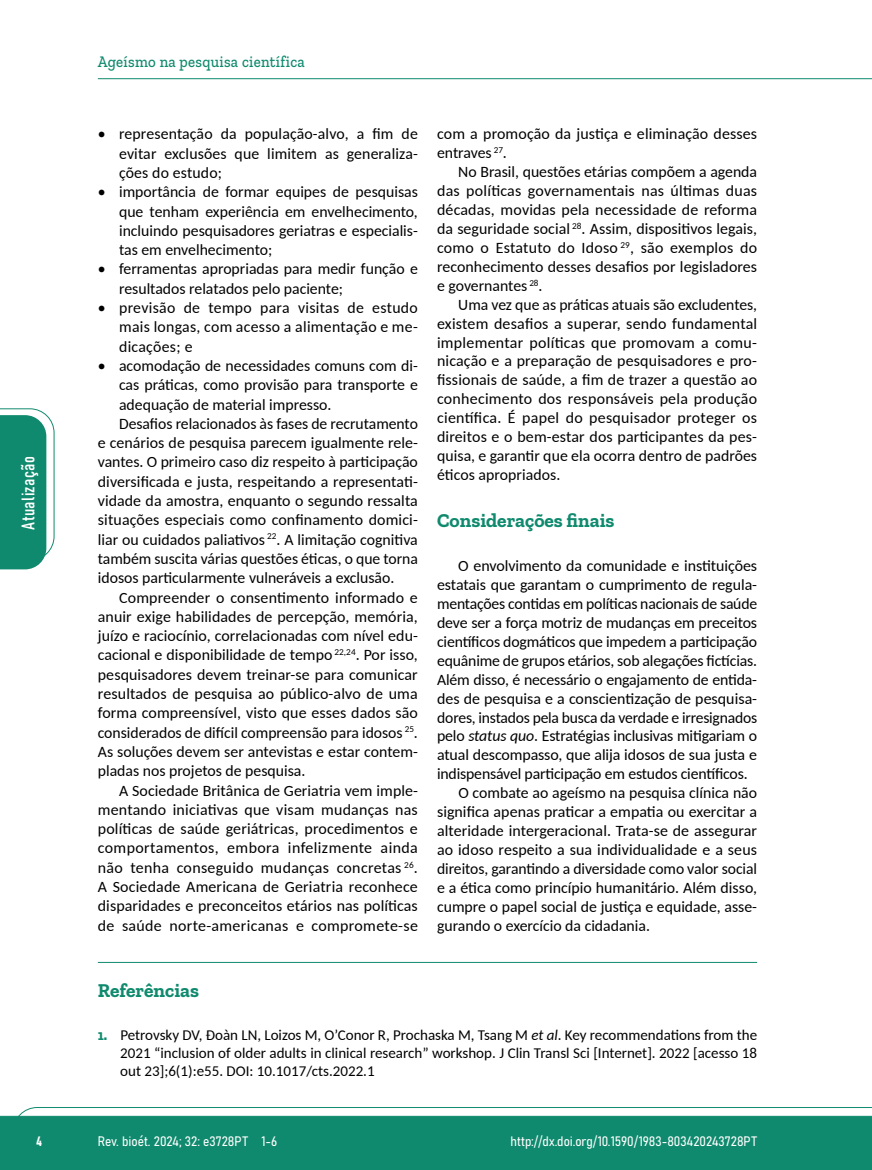
<style>
.page{position:relative;width:872px;height:1170px;background:#fff}
.page>*{position:absolute;margin:0;border:0;box-sizing:border-box;transform-origin:0 0}
.t1{font:700 19.5px "Zilla Slab";color:#108a6e}
.t2{font:18px "Bahnschrift";letter-spacing:.02em;color:#fff}
.t3{font:500 16.5px "Zilla Slab";letter-spacing:.02em;color:#108a6e;scale:.9 1}
.t4{font:15.75px/18.9px "Carlito";color:#000;text-align:justify}
.t5{font:15.75px "Carlito";letter-spacing:.02em;color:#000}
.t6{font:15.75px "Carlito";letter-spacing:.025em;color:#000}
.t7{font:15px/18px "Carlito";color:#000;text-align:justify}
.t8{font:13.5px "Bahnschrift";color:#fff}
.s1{font-style:italic}
.s2{font-family:"Zilla Slab";font-weight:700;color:#108a6e}
</style>
<div class="page">
<svg style="left:12px;top:1107px;width:860px;height:62px;background:#2e9880"></svg>
<hr style="left:98px;top:78px;width:774px;height:1px;background:#108a6e">
<svg style="left:0;top:408px;width:55px;height:161px"></svg>
<hr style="left:98px;top:961px;width:659px;height:1px;background:#108a6e">
<p class="t2" style="left:15px;top:529px;width:75px;rotate:-90deg">Atualização</p>
<p class="t3" style="left:98px;top:53px;width:231px">Ageísmo na pesquisa científica</p>
<p class="t4" style="left:119px;top:124px;width:300px;line-height:19.4px;text-indent:-21px">• representação da população-alvo, a fim de evitar exclusões que limitem as generaliza&shy;ções do estudo;</p>
<p class="t4" style="left:119px;top:182px;width:300px;line-height:19.4px;text-indent:-21px">• importância de formar equipes de pesquisas que tenham experiência em envelhecimento, incluindo pesquisadores geriatras e especialis&shy;tas em envelhecimento;</p>
<p class="t4" style="left:119px;top:259px;width:300px;line-height:19.4px;text-indent:-21px">• ferramentas apropriadas para medir função e resultados relatados pelo paciente;</p>
<p class="t4" style="left:119px;top:297px;width:300px;line-height:19.4px;text-indent:-21px">• previsão de tempo para visitas de estudo mais longas, com acesso a alimentação e me&shy;dicações; e</p>
<p class="t4" style="left:98px;top:355px;width:321px">• acomodação de necessidades comuns com di-</p>
<p class="t4" style="left:119px;top:375px;width:300px">cas práticas, como provisão para transporte e</p>
<p class="t4" style="left:119px;top:394px;width:214px">adequação de material impresso.</p>
<p class="t4" style="left:119px;top:413px;width:300px">Desafios relacionados às fases de recrutamento</p>
<p class="t4" style="left:98px;top:433px;width:321px">e cenários de pesquisa parecem igualmente rele-</p>
<p class="t4" style="left:98px;top:452px;width:321px">vantes. O primeiro caso diz respeito à participação</p>
<p class="t4" style="left:98px;top:471px;width:321px">diversificada e justa, respeitando a representati-</p>
<p class="t4" style="left:98px;top:490px;width:321px">vidade da amostra, enquanto o segundo ressalta</p>
<p class="t4" style="left:98px;top:510px;width:321px">situações especiais como confinamento domici-</p>
<p class="t4" style="left:98px;top:529px;width:321px">liar ou cuidados paliativos <sup>22</sup>. A limitação cognitiva</p>
<p class="t4" style="left:98px;top:548px;width:322px">também suscita várias questões éticas, o que torna</p>
<p class="t4" style="left:98px;top:567px;width:298px">idosos particularmente vulneráveis a exclusão.</p>
<p class="t4" style="left:119px;top:587px;width:300px">Compreender o consentimento informado e</p>
<p class="t4" style="left:98px;top:606px;width:321px">anuir exige habilidades de percepção, memória,</p>
<p class="t4" style="left:98px;top:625px;width:321px">juízo e raciocínio, correlacionadas com nível edu-</p>
<p class="t4" style="left:98px;top:645px;width:321px">cacional e disponibilidade de tempo <sup>22,24</sup>. Por isso,</p>
<p class="t4" style="left:98px;top:664px;width:321px">pesquisadores devem treinar-se para comunicar</p>
<p class="t4" style="left:98px;top:683px;width:321px">resultados de pesquisa ao público-alvo de uma</p>
<p class="t4" style="left:98px;top:702px;width:322px">forma compreensível, visto que esses dados são</p>
<p class="t4" style="left:98px;top:722px;width:321px">considerados de difícil compreensão para idosos <sup>25</sup>.</p>
<p class="t4" style="left:98px;top:741px;width:321px">As soluções devem ser antevistas e estar contem-</p>
<p class="t4" style="left:98px;top:760px;width:209px">pladas nos projetos de pesquisa.</p>
<p class="t4" style="left:119px;top:780px;width:300px">A Sociedade Britânica de Geriatria vem imple-</p>
<p class="t4" style="left:98px;top:799px;width:321px">mentando iniciativas que visam mudanças nas</p>
<p class="t4" style="left:98px;top:818px;width:321px">políticas de saúde geriátricas, procedimentos e</p>
<p class="t6" style="left:98px;top:837px;width:321px">comportamentos, embora infelizmente ainda</p>
<p class="t5" style="left:98px;top:856px;width:321px">não tenha conseguido mudanças concretas <sup>26</sup>.</p>
<p class="t4" style="left:98px;top:876px;width:321px">A Sociedade Americana de Geriatria reconhece</p>
<p class="t4" style="left:98px;top:895px;width:321px">disparidades e preconceitos etários nas políticas</p>
<p class="t5" style="left:98px;top:914px;width:321px">de saúde norte-americanas e compromete-se</p>
<p class="t4" style="left:437px;top:124px;width:322px">com a promoção da justiça e eliminação desses entraves <sup>27</sup>.</p>
<p class="t4" style="left:437px;top:162px;width:322px;text-indent:21px">No Brasil, questões etárias compõem a agenda das políticas governamentais nas últimas duas décadas, movidas pela necessidade de reforma da seguridade social <sup>28</sup>. Assim, dispositivos legais, como o Estatuto do Idoso <sup>29</sup>, são exemplos do reconhecimento desses desafios por legisladores e governantes <sup>28</sup>.</p>
<p class="t4" style="left:437px;top:294px;width:322px;text-indent:21px">Uma vez que as práticas atuais são excludentes, existem desafios a superar, sendo fundamental implementar políticas que promovam a comu&shy;nicação e a preparação de pesquisadores e pro&shy;fissionais de saúde, a fim de trazer a questão ao conhecimento dos responsáveis pela produção científica. É papel do pesquisador proteger os direitos e o bem-estar dos participantes da pes&shy;quisa, e garantir que ela ocorra dentro de padrões éticos apropriados.</p>
<p class="t1" style="left:437px;top:509px;width:179px">Considerações finais</p>
<p class="t4" style="left:458px;top:555px;width:300px">O envolvimento da comunidade e instituições</p>
<p class="t4" style="left:437px;top:574px;width:321px">estatais que garantam o cumprimento de regula-</p>
<p class="t4" style="left:437px;top:593px;width:322px">mentações contidas em políticas nacionais de saúde</p>
<p class="t4" style="left:437px;top:612px;width:321px">deve ser a força motriz de mudanças em preceitos</p>
<p class="t4" style="left:437px;top:631px;width:321px">científicos dogmáticos que impedem a participação</p>
<p class="t4" style="left:437px;top:650px;width:321px">equânime de grupos etários, sob alegações fictícias.</p>
<p class="t4" style="left:437px;top:669px;width:321px">Além disso, é necessário o engajamento de entida-</p>
<p class="t4" style="left:437px;top:688px;width:321px">des de pesquisa e a conscientização de pesquisa-</p>
<p class="t4" style="left:437px;top:707px;width:322px">dores, instados pela busca da verdade e irresignados</p>
<p class="t4" style="left:437px;top:726px;width:321px">pelo <span class="s1">status quo</span>. Estratégias inclusivas mitigariam o</p>
<p class="t4" style="left:437px;top:744px;width:321px">atual descompasso, que alija idosos de sua justa e</p>
<p class="t4" style="left:437px;top:763px;width:312px">indispensável participação em estudos científicos.</p>
<p class="t4" style="left:458px;top:782px;width:300px">O combate ao ageísmo na pesquisa clínica não</p>
<p class="t4" style="left:437px;top:801px;width:321px">significa apenas praticar a empatia ou exercitar a</p>
<p class="t4" style="left:437px;top:820px;width:322px">alteridade intergeracional. Trata-se de assegurar</p>
<p class="t4" style="left:437px;top:839px;width:321px">ao idoso respeito a sua individualidade e a seus</p>
<p class="t4" style="left:437px;top:858px;width:321px">direitos, garantindo a diversidade como valor social</p>
<p class="t4" style="left:437px;top:877px;width:321px">e a ética como princípio humanitário. Além disso,</p>
<p class="t4" style="left:437px;top:896px;width:321px">cumpre o papel social de justiça e equidade, asse-</p>
<p class="t4" style="left:437px;top:915px;width:214px">gurando o exercício da cidadania.</p>
<p class="t1" style="left:98px;top:979px;width:103px">Referências</p>
<p class="t7" style="left:120px;top:1025px;width:638px;text-indent:-22px"><span class="s2">1.</span> Petrovsky DV, Ðoàn LN, Loizos M, O’Conor R, Prochaska M, Tsang M <span class="s1">et al</span>. Key recommendations from the 2021 “inclusion of older adults in clinical research” workshop. J Clin Transl Sci [Internet]. 2022 [acesso 18 out 23];6(1):e55. DOI: 10.1017/cts.2022.1</p>
<p class="t8" style="left:36px;top:1130px;width:7px">4</p>
<p class="t8" style="left:98px;top:1131px;width:181px">Rev. bioét. 2024; 32: e3728PT 1-6</p>
<p class="t8" style="left:510px;top:1131px;width:248px">http://dx.doi.org/10.1590/1983-803420243728PT</p>
</div>
